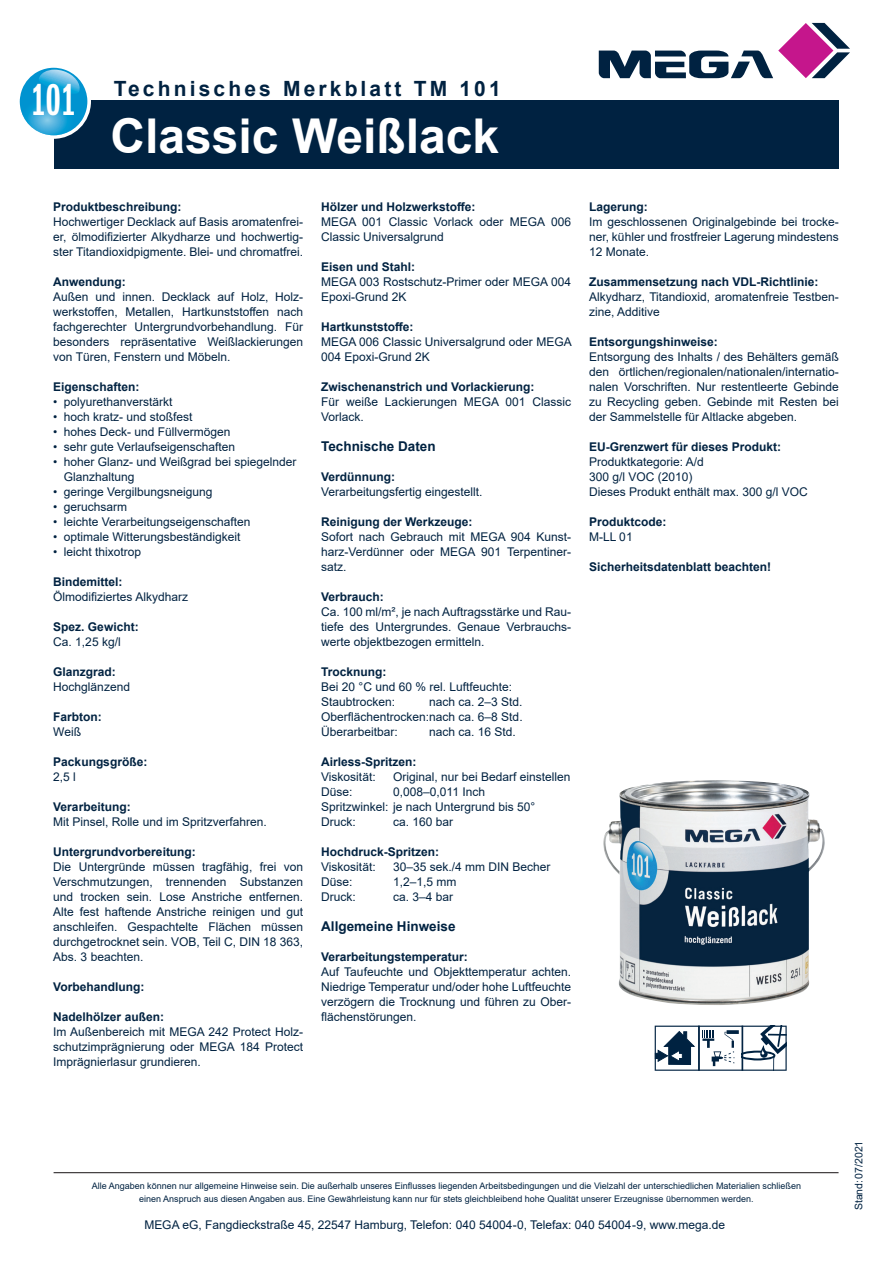
<style>
.page{position:relative;width:893px;height:1263px;background:#fff}
.page>*{position:absolute;margin:0;border:0;box-sizing:border-box;transform-origin:0 0}
.t1{font:700 48px "Arial";color:#fff}
.t2{font:46.2px "ITC Franklin Gothic Std Dm X Cp";color:#fff}
.t3{font:700 21px "Arial";letter-spacing:.15em;color:#002241}
.t4{font:700 13.5px "Arial";color:#002241}
.t5{font:12px/15px "Arial";color:#002241;text-align:justify}
.t6{font:700 12px "Arial";color:#002241}
.t7{font:10.5px "Arial";color:#002241}
.t8{font:9px/13.5px "Arial";color:#002241;text-align:center}
</style>
<div class="page">
<div style="left:54px;top:101px;width:784px;height:68px;background:#002241"></div>
<svg style="left:16px;top:64px;width:75px;height:75px"></svg>
<svg style="left:20px;top:68px;width:66px;height:67px"></svg>
<svg style="left:599px;top:23px;width:251px;height:55px"></svg>
<hr style="left:54px;top:1172px;width:784px;height:1px;background:#231f20">
<svg style="left:655px;top:1025px;width:132px;height:46px"></svg>
<img style="left:603px;top:780px;width:222px;height:225px">
<h2 class="t2" style="left:31px;top:75px;width:46px">101</h2>
<h3 class="t3" style="left:114px;top:73px;width:388px">Technisches Merkblatt TM 101</h3>
<h1 class="t1" style="left:111px;top:102px;width:390px">Classic Weißlack</h1>
<p class="t6" style="left:53px;top:198px;width:130px">Produktbeschreibung:</p>
<p class="t5" style="left:53px;top:214px;width:251px">Hochwertiger Decklack auf Basis aromatenfrei&shy;er, ölmodifizierter Alkydharze und hochwertig&shy;ster Titandioxidpigmente. Blei- und chromatfrei.</p>
<p class="t6" style="left:53px;top:273px;width:74px">Anwendung:</p>
<p class="t5" style="left:53px;top:289px;width:251px">Außen und innen. Decklack auf Holz, Holz&shy;werkstoffen, Metallen, Hartkunststoffen nach fachgerechter Untergrundvorbehandlung. Für besonders repräsentative Weißlackierungen von Türen, Fenstern und Möbeln.</p>
<p class="t6" style="left:53px;top:378px;width:88px">Eigenschaften:</p>
<p class="t5" style="left:53px;top:394px;width:121px">• polyurethanverstärkt</p>
<p class="t5" style="left:53px;top:409px;width:141px">• hoch kratz- und stoßfest</p>
<p class="t5" style="left:53px;top:424px;width:179px">• hohes Deck- und Füllvermögen</p>
<p class="t5" style="left:53px;top:439px;width:183px">• sehr gute Verlaufseigenschaften</p>
<p class="t5" style="left:64px;top:454px;width:234px;text-indent:-10px">• hoher Glanz- und Weißgrad bei spiegelnder<br>Glanzhaltung</p>
<p class="t5" style="left:53px;top:484px;width:161px">• geringe Vergilbungsneigung</p>
<p class="t5" style="left:53px;top:499px;width:75px">• geruchsarm</p>
<p class="t5" style="left:53px;top:514px;width:199px">• leichte Verarbeitungseigenschaften</p>
<p class="t5" style="left:53px;top:529px;width:189px">• optimale Witterungsbeständigkeit</p>
<p class="t5" style="left:53px;top:544px;width:89px">• leicht thixotrop</p>
<p class="t6" style="left:53px;top:573px;width:71px">Bindemittel:</p>
<p class="t5" style="left:53px;top:589px;width:136px">Ölmodifiziertes Alkydharz</p>
<p class="t6" style="left:53px;top:618px;width:87px">Spez. Gewicht:</p>
<p class="t5" style="left:53px;top:634px;width:69px">Ca. 1,25 kg/l</p>
<p class="t6" style="left:53px;top:663px;width:64px">Glanzgrad:</p>
<p class="t5" style="left:53px;top:679px;width:78px">Hochglänzend</p>
<p class="t6" style="left:53px;top:708px;width:50px">Farbton:</p>
<p class="t5" style="left:53px;top:724px;width:29px">Weiß</p>
<p class="t6" style="left:53px;top:753px;width:96px">Packungsgröße:</p>
<p class="t5" style="left:53px;top:769px;width:24px">2,5 l</p>
<p class="t6" style="left:53px;top:798px;width:79px">Verarbeitung:</p>
<p class="t5" style="left:53px;top:814px;width:215px">Mit Pinsel, Rolle und im Spritzverfahren.</p>
<p class="t6" style="left:53px;top:843px;width:144px">Untergrundvorbereitung:</p>
<p class="t5" style="left:53px;top:859px;width:251px">Die Untergründe müssen tragfähig, frei von Verschmutzungen, trennenden Substanzen und trocken sein. Lose Anstriche entfernen.<br>Alte fest haftende Anstriche reinigen und gut anschleifen. Gespachtelte Flächen müssen durchgetrocknet sein. VOB, Teil C, DIN 18 363, Abs. 3 beachten.</p>
<p class="t6" style="left:53px;top:978px;width:93px">Vorbehandlung:</p>
<p class="t6" style="left:53px;top:1008px;width:112px">Nadelhölzer außen:</p>
<p class="t5" style="left:53px;top:1024px;width:251px">Im Außenbereich mit MEGA 242 Protect Holz&shy;schutzimprägnierung oder MEGA 184 Protect Imprägnierlasur grundieren.</p>
<p class="t6" style="left:321px;top:198px;width:156px">Hölzer und Holzwerkstoffe:</p>
<p class="t5" style="left:321px;top:214px;width:251px">MEGA 001 Classic Vorlack oder MEGA 006<br>Classic Universalgrund</p>
<p class="t6" style="left:321px;top:258px;width:96px">Eisen und Stahl:</p>
<p class="t5" style="left:321px;top:274px;width:251px">MEGA 003 Rostschutz-Primer oder MEGA 004<br>Epoxi-Grund 2K</p>
<p class="t6" style="left:321px;top:318px;width:94px">Hartkunststoffe:</p>
<p class="t5" style="left:321px;top:334px;width:252px">MEGA 006 Classic Universalgrund oder MEGA<br>004 Epoxi-Grund 2K</p>
<p class="t6" style="left:321px;top:378px;width:215px">Zwischenanstrich und Vorlackierung:</p>
<p class="t5" style="left:321px;top:394px;width:251px">Für weiße Lackierungen MEGA 001 Classic<br>Vorlack.</p>
<p class="t4" style="left:321px;top:436px;width:116px">Technische Daten</p>
<p class="t6" style="left:321px;top:468px;width:76px">Verdünnung:</p>
<p class="t5" style="left:321px;top:484px;width:163px">Verarbeitungsfertig eingestellt.</p>
<p class="t6" style="left:321px;top:513px;width:153px">Reinigung der Werkzeuge:</p>
<p class="t5" style="left:321px;top:529px;width:251px">Sofort nach Gebrauch mit MEGA 904 Kunst&shy;harz-Verdünner oder MEGA 901 Terpentiner&shy;satz.</p>
<p class="t6" style="left:321px;top:588px;width:64px">Verbrauch:</p>
<p class="t5" style="left:321px;top:604px;width:251px">Ca. 100 ml/m², je nach Auftragsstärke und Rau&shy;tiefe des Untergrundes. Genaue Verbrauchs&shy;werte objektbezogen ermitteln.</p>
<p class="t6" style="left:321px;top:663px;width:67px">Trocknung:</p>
<p class="t5" style="left:321px;top:679px;width:192px">Bei 20 °C und 60 % rel. Luftfeuchte:<br>Staubtrocken:</p>
<p class="t5" style="left:321px;top:694px;width:203px;text-indent:108px">nach ca. 2–3 Std.<br>Oberflächentrocken:nach ca. 6–8 Std.<br>Überarbeitbar:</p>
<p class="t5" style="left:429px;top:724px;width:88px">nach ca. 16 Std.</p>
<p class="t6" style="left:321px;top:753px;width:97px">Airless-Spritzen:</p>
<p class="t5" style="left:321px;top:769px;width:56px">Viskosität:</p>
<p class="t5" style="left:393px;top:769px;width:179px">Original, nur bei Bedarf einstellen</p>
<p class="t5" style="left:321px;top:784px;width:33px">Düse:</p>
<p class="t5" style="left:321px;top:784px;width:216px;text-align:left;text-indent:72px">0,008–0,011 Inch<br>Spritzwinkel: je nach Untergrund bis 50°<br>Druck:</p>
<p class="t5" style="left:393px;top:814px;width:62px">ca. 160 bar</p>
<p class="t6" style="left:321px;top:843px;width:120px">Hochdruck-Spritzen:</p>
<p class="t5" style="left:321px;top:859px;width:56px">Viskosität:</p>
<p class="t5" style="left:393px;top:859px;width:159px">30–35 sek./4 mm DIN Becher</p>
<p class="t5" style="left:321px;top:874px;width:33px">Düse:</p>
<p class="t5" style="left:393px;top:874px;width:65px">1,2–1,5 mm</p>
<p class="t5" style="left:321px;top:889px;width:36px">Druck:</p>
<p class="t5" style="left:393px;top:889px;width:62px">ca. 3–4 bar</p>
<p class="t4" style="left:321px;top:916px;width:136px">Allgemeine Hinweise</p>
<p class="t6" style="left:321px;top:948px;width:148px">Verarbeitungstemperatur:</p>
<p class="t5" style="left:321px;top:964px;width:251px">Auf Taufeuchte und Objekttemperatur achten.<br>Niedrige Temperatur und/oder hohe Luftfeuchte verzögern die Trocknung und führen zu Ober&shy;flächenstörungen.</p>
<p class="t6" style="left:589px;top:198px;width:60px">Lagerung:</p>
<p class="t5" style="left:589px;top:214px;width:251px">Im geschlossenen Originalgebinde bei trocke&shy;ner, kühler und frostfreier Lagerung mindestens 12 Monate.</p>
<p class="t6" style="left:589px;top:273px;width:231px">Zusammensetzung nach VDL-Richtlinie:</p>
<p class="t5" style="left:589px;top:289px;width:251px">Alkydharz, Titandioxid, aromatenfreie Testben&shy;zine, Additive</p>
<p class="t6" style="left:589px;top:333px;width:130px">Entsorgungshinweise:</p>
<p class="t5" style="left:589px;top:349px;width:251px">Entsorgung des Inhalts / des Behälters gemäß den örtlichen/regionalen/nationalen/internatio&shy;nalen Vorschriften. Nur restentleerte Gebinde zu Recycling geben. Gebinde mit Resten bei der Sammelstelle für Altlacke abgeben.</p>
<p class="t6" style="left:589px;top:438px;width:194px">EU-Grenzwert für dieses Produkt:</p>
<p class="t5" style="left:589px;top:454px;width:220px;text-align:left">Produktkategorie: A/d<br>300 g/l VOC (2010)<br>Dieses Produkt enthält max. 300 g/l VOC</p>
<p class="t6" style="left:589px;top:513px;width:79px">Produktcode:</p>
<p class="t5" style="left:589px;top:529px;width:45px">M-LL 01</p>
<p class="t6" style="left:589px;top:558px;width:184px">Sicherheitsdatenblatt beachten!</p>
<p class="t8" style="left:92px;top:1179px;width:711px">Alle Angaben können nur allgemeine Hinweise sein. Die außerhalb unseres Einflusses liegenden Arbeitsbedingungen und die Vielzahl der unterschiedlichen Materialien schließen einen Anspruch aus diesen Angaben aus. Eine Gewährleistung kann nur für stets gleichbleibend hohe Qualität unserer Erzeugnisse übernommen werden.</p>
<p class="t5" style="left:144px;top:1217px;width:582px">MEGA eG, Fangdieckstraße 45, 22547 Hamburg, Telefon: 040 54004-0, Telefax: 040 54004-9, www.mega.de</p>
<p class="t7" style="left:852px;top:1210px;width:71px;rotate:-90deg">Stand:07/2021</p>
</div>
